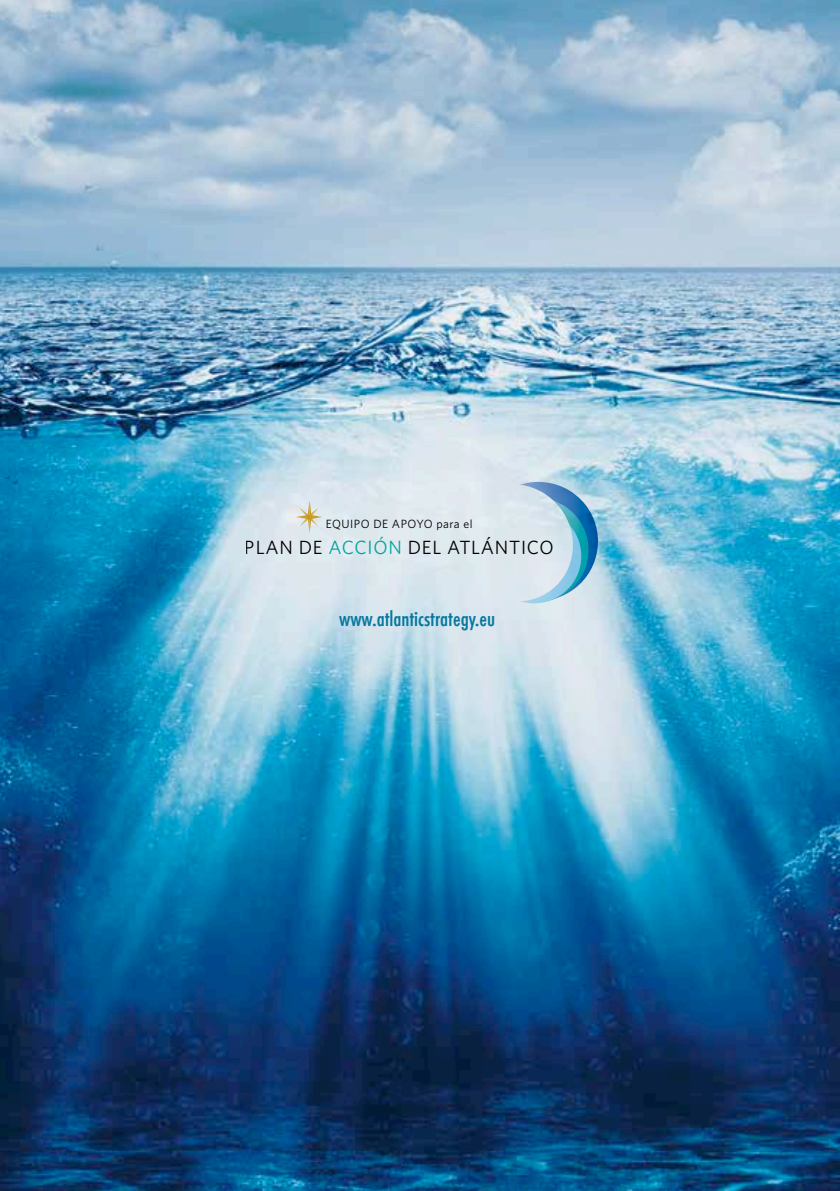
<style>
.page{position:relative;width:840px;height:1191px;background:#fff}
.page>*{position:absolute;margin:0;border:0;box-sizing:border-box;transform-origin:0 0}
.t1{font:500 condensed 22px "Futura Greek";color:#05799f}
.t2{font:19.2px "Whitney HTF";letter-spacing:.04em;color:#000}
.t3{font:12px "Whitney HTF";letter-spacing:.04em;color:#000}
.s1{color:#00b2aa}
</style>
<div class="page">
<img style="left:0;top:0;width:839px;height:1191px">
<svg style="left:449px;top:476px;width:156px;height:133px;background:#bfd8e5"></svg>
<svg style="left:295px;top:501px;width:27px;height:32px"></svg>
<p class="t3" style="left:325px;top:517px;width:148px">EQUIPO DE APOYO para el</p>
<p class="t2" style="left:245px;top:536px;width:310px">PLAN DE <span class="s1">ACCIÓN</span> DEL ATLÁNTICO</p>
<p class="t1" style="left:339px;top:607px;width:158px">www.atlanticstrategy.eu</p>
</div>
